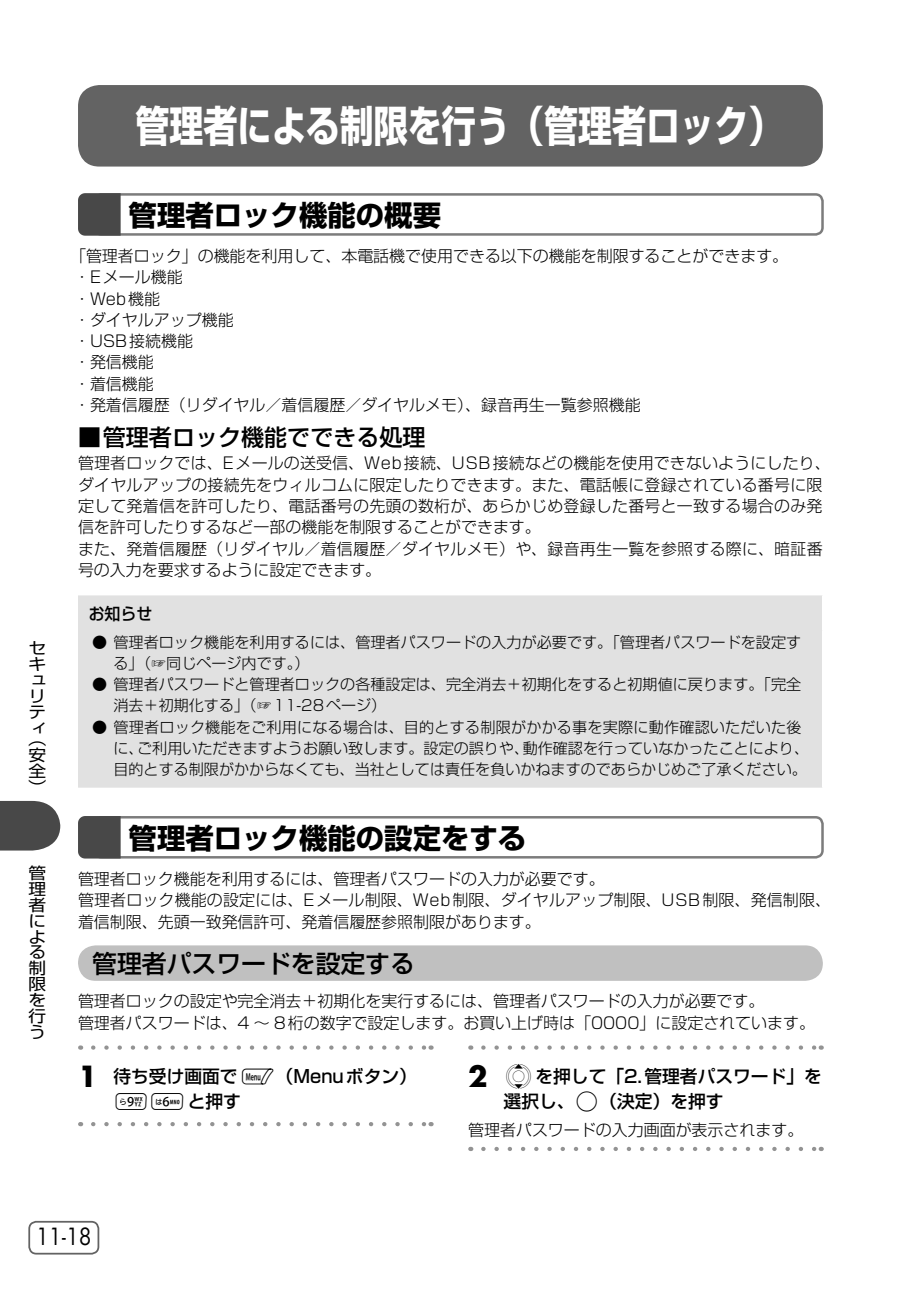
<style>
.page{position:relative;width:908px;height:1290px;background:#fff}
.page>*{position:absolute;margin:0;border:0;box-sizing:border-box;transform-origin:0 0}
.t1{font:700 42.5px "Shin Go Pro";color:#fff;scale:.8 1}
.t2{font:700 28.25px "Shin Go Pro";color:#000}
.t3{font:500 24.75px "Shin Go Pro";color:#000}
.t4{font:500 23px "Shin Go Pro";color:#000}
.t5{font:23px "Futura";color:#000;scale:.9 1}
.t6{font:500 17.75px/24.2px "Shin Go Pro";color:#000}
.t7{font:500 16.5px "Shin Go Pro";color:#000;scale:.96 1}
.t8{font:300 16px/21.2px "Shin Go Pro";color:#000}
.t9{font:16px/16px "Shin Go Pro";color:#000;text-align:justify;scale:1.11 1}
.t10{font:300 15px/21.2px "Shin Go Pro";letter-spacing:.005em;color:#000}
.s1{font-family:"Futura";font-weight:700;font-size:28.25px}
.s2{font-family:"JHP932";font-weight:400}
</style>
<div class="page">
<svg style="left:28px;top:1220px;width:72px;height:33px"></svg>
<svg style="left:0;top:801px;width:60px;height:49px;background:#575757"></svg>
<div style="left:78px;top:85px;width:744px;height:82px;background:#636363"></div>
<svg style="left:78px;top:193px;width:746px;height:43px"></svg>
<div style="left:78px;top:595px;width:743px;height:193px;background:#e1e1e1"></div>
<svg style="left:78px;top:816px;width:746px;height:42px"></svg>
<div style="left:78px;top:945px;width:744px;height:36px;background:#c0c0c0"></div>
<svg style="left:81px;top:1045px;width:349px;height:5px"></svg>
<svg style="left:81px;top:1122px;width:349px;height:4px"></svg>
<svg style="left:93px;top:1045px;width:331px;height:5px"></svg>
<svg style="left:93px;top:1122px;width:331px;height:4px"></svg>
<svg style="left:471px;top:1045px;width:349px;height:5px"></svg>
<svg style="left:471px;top:1147px;width:349px;height:4px"></svg>
<svg style="left:483px;top:1045px;width:330px;height:5px"></svg>
<svg style="left:483px;top:1147px;width:330px;height:4px"></svg>
<p class="t9" style="left:28px;top:638px;width:17px;text-align:left">セキュリティ</p>
<p class="t9" style="left:28px;top:729px;width:17px">（安全）</p>
<p class="t9" style="left:28px;top:863px;width:17px">管理者による制限を行う</p>
<h1 class="t1" style="left:135px;top:92px;width:809px">管理者による制限を行う（管理者ロック）</h1>
<h2 class="t2" style="left:128px;top:193px;width:314px">管理者ロック機能の概要</h2>
<p class="t8" style="left:70px;top:243px;width:719px">「管理者ロック」の機能を利用して、本電話機で使用できる以下の機能を制限することができます。・Eメール機能<br>・Web機能<br>・ダイヤルアップ機能<br>・USB接続機能<br>・発信機能<br>・着信機能<br>・発着信履歴（リダイヤル／着信履歴／ダイヤルメモ）、録音再生一覧参照機能</p>
<h3 class="t4" style="left:78px;top:418px;width:349px">■ 管理者ロック機能でできる処理</h3>
<p class="t8" style="left:78px;top:451px;width:753px">管理者ロックでは、Eメールの送受信、Web接続、USB接続などの機能を使用できないようにしたり、ダイヤルアップの接続先をウィルコムに限定したりできます。また、電話帳に登録されている番号に限定して発着信を許可したり、電話番号の先頭の数桁が、あらかじめ登録した番号と一致する場合のみ発信を許可したりするなど一部の機能を制限することができます。<br>また、発着信履歴（リダイヤル／着信履歴／ダイヤルメモ）や、録音再生一覧を参照する際に、暗証番号の入力を要求するように設定できます。</p>
<p class="t7" style="left:89px;top:600px;width:68px">お知らせ</p>
<p class="t10" style="left:113px;top:629px;width:689px;text-indent:-21px">● 管理者ロック機能を利用するには、管理者パスワードの入力が必要です。「管理者パスワードを設定する」（☞同じページ内です。）</p>
<p class="t10" style="left:113px;top:672px;width:689px;text-indent:-21px">● 管理者パスワードと管理者ロックの各種設定は、完全消去＋初期化をすると初期値に戻ります。「完全消去＋初期化する」（☞11-28ページ）</p>
<p class="t10" style="left:113px;top:714px;width:696px;text-indent:-21px">● 管理者ロック機能をご利用になる場合は、目的とする制限がかかる事を実際に動作確認いただいた後に、ご利用いただきますようお願い致します。設定の誤りや、動作確認を行っていなかったことにより、目的とする制限がかからなくても、当社としては責任を負いかねますのであらかじめご了承ください。</p>
<h2 class="t2" style="left:128px;top:815px;width:399px">管理者ロック機能の設定をする</h2>
<p class="t8" style="left:78px;top:866px;width:754px">管理者ロック機能を利用するには、管理者パスワードの入力が必要です。<br>管理者ロック機能の設定には、Eメール制限、Web制限、ダイヤルアップ制限、USB制限、発信制限、着信制限、先頭一致発信許可、発着信履歴参照制限があります。</p>
<h3 class="t3" style="left:92px;top:943px;width:324px">管理者パスワードを設定する</h3>
<p class="t8" style="left:78px;top:988px;width:738px">管理者ロックの設定や完全消去+初期化を実行するには、管理者パスワードの入力が必要です。<br>管理者パスワードは、4 ～ 8桁の数字で設定します。お買い上げ時は「0000」に設定されています。</p>
<p class="t6" style="left:113px;top:1062px;width:305px;text-indent:-35px"><span class="s1">1</span> 待ち受け画面で<span class="s2">(</span>（Menuボタン）<br><span class="s2">96</span>と押す</p>
<p class="t6" style="left:503px;top:1062px;width:319px;text-indent:-35px"><span class="s1">2</span> <span class="s2">X</span>を押して「2.管理者パスワード」を選択し、<span class="s2">.</span>（決定）を押す</p>
<p class="t8" style="left:468px;top:1118px;width:336px">管理者パスワードの入力画面が表示されます。</p>
<h3 class="t5" style="left:36px;top:1221px;width:63px">11-18</h3>
</div>
